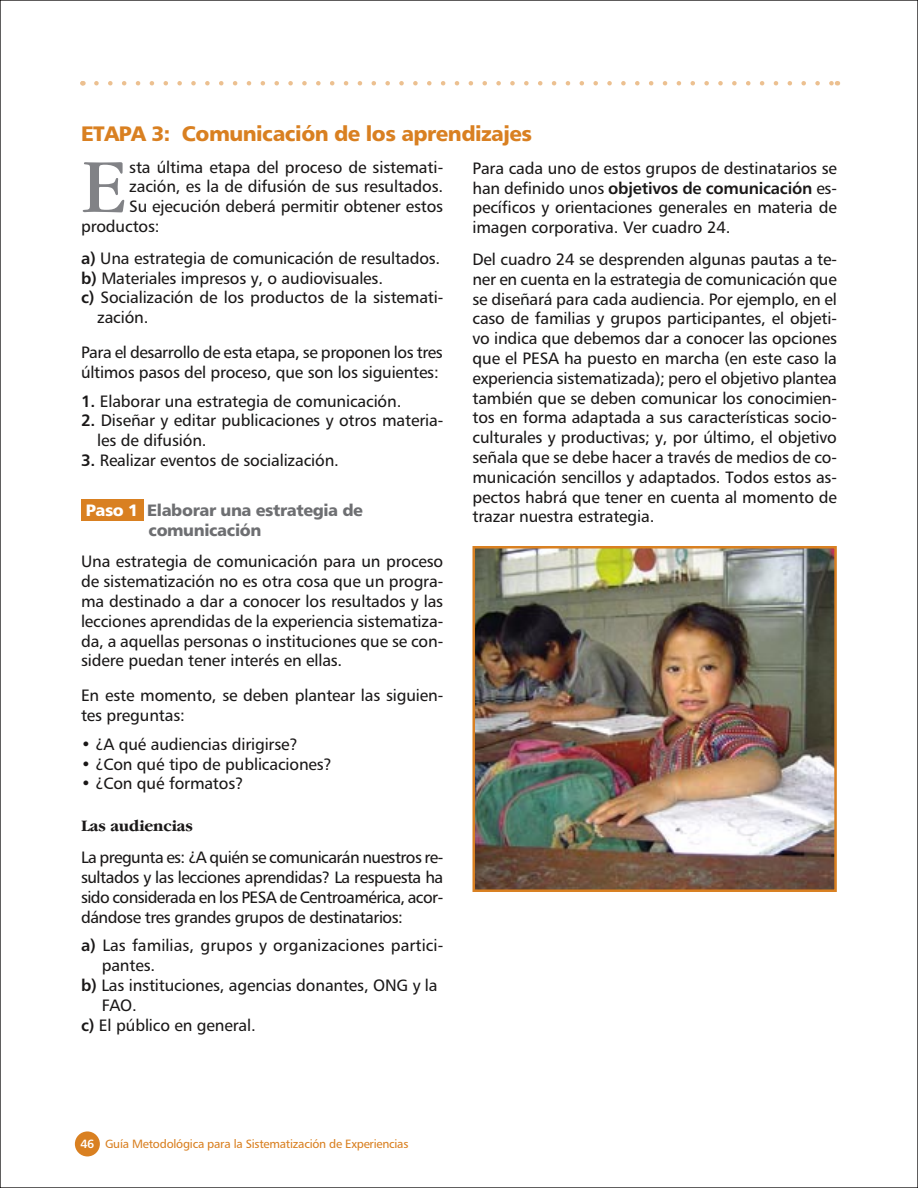
<style>
.page{position:relative;width:918px;height:1188px;background:#fff}
.page>*{position:absolute;margin:0;border:0;box-sizing:border-box;transform-origin:0 0}
.cuerpo_cap{font:79.35px "Garamond IT Cby BT";color:#818286}
.sub_1{font:21px "Humanist 777 BT Black B";letter-spacing:-.025em;color:#d98021}
.cuerpo{font:16.5px/19.8px "Humanist 777 BT Roman B";letter-spacing:-.01em;color:#1a1818;text-align:justify}
.inciso{font:16.5px/19.8px "Humanist 777 BT Roman B";letter-spacing:-.01em;color:#1a1818}
.cuerpo_cap-2{font:16.5px "Humanist 777 BT Roman B";letter-spacing:-.01em;color:#1a1818}
.sub_2{font:16.5px/19.8px "Humanist 777 BT Black B";letter-spacing:-.025em;color:#6e6f72}
.temas{font:700 16.5px "Garamond IT Cby BT";letter-spacing:-.01em;color:#1a1818}
.t1{font:12px "Humanist 777 BT Roman B";letter-spacing:-.02em;color:#d98021}
.s1{font-family:"Humanist 777 BT Bold B"}
.s2{color:#fff}
.s3{font-family:"Humanist 777 BT Bold B";color:#fff}
</style>
<div class="page">
<div style="left:75px;top:1131px;width:25px;height:25px;background:#d98021;border-radius:50%"></div>
<svg style="left:917px;top:0;width:1px;height:1188px"></svg>
<div style="left:81px;top:500px;width:62px;height:21px;background:#d98021"></div>
<svg style="left:82px;top:81px;width:756px;height:4px"></svg>
<img style="left:477px;top:550px;width:356px;height:338px">
<div style="left:473px;top:546px;width:364px;height:346px;border:3px solid #d98021"></div>
<p class="sub_1" style="left:81px;top:120px;width:452px">ETAPA 3: Comunicación de los aprendizajes</p>
<p class="cuerpo_cap" style="left:81px;top:140px;width:48px">E</p>
<p class="cuerpo_cap-2" style="left:129px;top:157px;width:316px">sta última etapa del proceso de sistemati-</p>
<p class="cuerpo" style="left:472px;top:158px;width:366px">Para cada uno de estos grupos de destinatarios se han definido unos <span class="s1">objetivos de comunicación</span> es&shy;pecíficos y orientaciones generales en materia de imagen corporativa. Ver cuadro 24.</p>
<p class="cuerpo" style="left:472px;top:249px;width:366px">Del cuadro 24 se desprenden algunas pautas a te&shy;ner en cuenta en la estrategia de comunicación que se diseñará para cada audiencia. Por ejemplo, en el caso de familias y grupos participantes, el objeti&shy;vo indica que debemos dar a conocer las opciones que el PESA ha puesto en marcha (en este caso la experiencia sistematizada); pero el objetivo plantea también que se deben comunicar los conocimien&shy;tos en forma adaptada a sus características socio&shy;culturales y productivas; y, por último, el objetivo señala que se debe hacer a través de medios de co&shy;municación sencillos y adaptados. Todos estos as&shy;pectos habrá que tener en cuenta al momento de trazar nuestra estrategia.</p>
<p class="cuerpo_cap-2" style="left:129px;top:176px;width:315px">zación, es la de difusión de sus resultados.</p>
<p class="cuerpo_cap-2" style="left:129px;top:196px;width:315px">Su ejecución deberá permitir obtener estos</p>
<p class="cuerpo_cap-2" style="left:81px;top:216px;width:80px">productos:</p>
<p class="inciso" style="left:81px;top:248px;width:361px"><span class="s1">a)</span> Una estrategia de comunicación de resultados.</p>
<p class="inciso" style="left:81px;top:268px;width:304px"><span class="s1">b)</span> Materiales impresos y, o audiovisuales.</p>
<p class="inciso" style="left:97px;top:287px;width:348px;text-indent:-16px"><span class="s1">c)</span> Socialización de los productos de la sistemati&shy;zación.</p>
<p class="cuerpo" style="left:81px;top:342px;width:363px">Para el desarrollo de esta etapa, se proponen los tres últimos pasos del proceso, que son los siguientes:</p>
<p class="inciso" style="left:81px;top:391px;width:322px"><span class="s1">1.</span> Elaborar una estrategia de comunicación.</p>
<p class="inciso" style="left:97px;top:410px;width:348px;text-indent:-16px"><span class="s1">2.</span> Diseñar y editar publicaciones y otros materia&shy;les de difusión.</p>
<p class="inciso" style="left:81px;top:450px;width:259px"><span class="s1">3.</span> Realizar eventos de socialización.</p>
<p class="sub_2" style="left:148px;top:500px;width:216px;text-indent:-63px"><span class="s2">Paso 1</span> Elaborar una estrategia de comunicación</p>
<p class="cuerpo" style="left:81px;top:551px;width:364px">Una estrategia de comunicación para un proceso de sistematización no es otra cosa que un progra&shy;ma destinado a dar a conocer los resultados y las lecciones aprendidas de la experiencia sistematiza&shy;da, a aquellas personas o instituciones que se con&shy;sidere puedan tener interés en ellas.</p>
<p class="cuerpo" style="left:81px;top:685px;width:364px">En este momento, se deben plantear las siguien&shy;tes preguntas:</p>
<p class="inciso" style="left:81px;top:734px;width:219px">• ¿A qué audiencias dirigirse?</p>
<p class="inciso" style="left:81px;top:754px;width:253px">• ¿Con qué tipo de publicaciones?</p>
<p class="inciso" style="left:81px;top:773px;width:164px">• ¿Con qué formatos?</p>
<p class="temas" style="left:81px;top:817px;width:113px">Las audiencias</p>
<p class="cuerpo" style="left:81px;top:847px;width:364px">La pregunta es: ¿A quién se comunicarán nuestros re&shy;sultados y las lecciones aprendidas? La respuesta ha sido considerada en los PESA de Centroamérica, acor&shy;dándose tres grandes grupos de destinatarios:</p>
<p class="inciso" style="left:102px;top:935px;width:343px;text-indent:-21px"><span class="s1">a)</span> Las familias, grupos y organizaciones partici&shy;pantes.</p>
<p class="inciso" style="left:102px;top:975px;width:337px;text-indent:-21px"><span class="s1">b)</span> Las instituciones, agencias donantes, ONG y la<br>FAO.</p>
<p class="inciso" style="left:81px;top:1015px;width:176px"><span class="s1">c)</span> El público en general.</p>
<p class="t1" style="left:80px;top:1137px;width:330px"><span class="s3">46</span> Guía Metodológica para la Sistematización de Experiencias</p>
</div>
